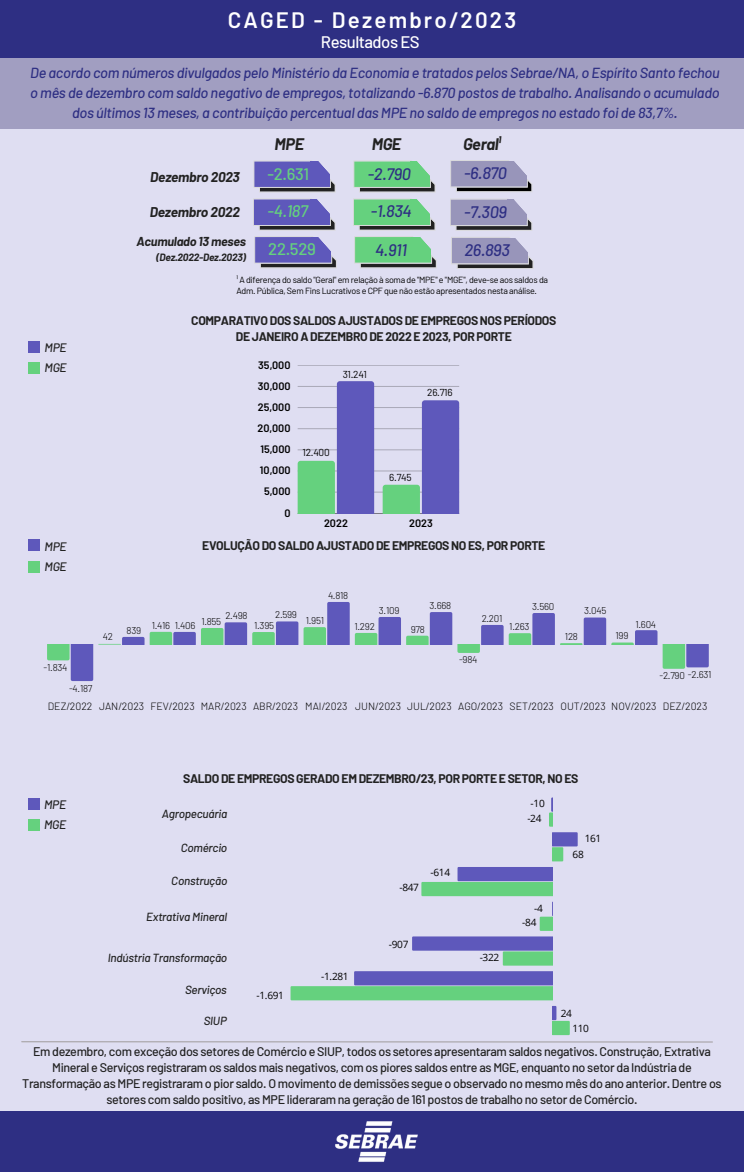
<style>
.page{position:relative;width:744px;height:1172px;background:#dfdef2}
.page>*{position:absolute;margin:0;border:0;box-sizing:border-box;transform-origin:0 0}
.t1{font:600 22.31px "Barlow";letter-spacing:.1em;color:#fff}
.t2{font:italic 500 16.69px "Barlow";letter-spacing:-.02em;color:#2e2f83}
.t3{font:500 16.69px "Barlow";letter-spacing:-.03em;color:#fff}
.t4{font:italic 500 16.69px "Barlow";color:#65d17e}
.t5{font:500 16.69px "Barlow";color:#65d17e}
.t6{font:italic 500 16.62px "Barlow";letter-spacing:-.02em;color:#2e2f83}
.t7{font:500 16.62px "Barlow";color:#65d17e}
.t8{font:italic 700 16.38px "Barlow";letter-spacing:-.02em;color:#222}
.t9{font:italic 500 14.56px/20.1px "Barlow";letter-spacing:-.02em;color:#2e2f83;text-align:center}
.t10{font:italic 700 13.81px "Barlow";letter-spacing:-.02em;color:#222}
.t11{font:italic 700 12.62px "Barlow";letter-spacing:-.02em;color:#222}
.t12{font:500 12.5px/15.9px "Barlow";letter-spacing:-.03em;color:#222;text-align:center}
.t13{font:700 12.25px/15.5px "Barlow";letter-spacing:-.03em;color:#222;text-align:center}
.t14{font:italic 500 12.25px "Barlow";letter-spacing:-.02em;color:#222}
.t15{font:italic 500 11.75px "Barlow";letter-spacing:-.02em;color:#222}
.t16{font:600 10.75px "Barlow";color:#000}
.t17{font:300 10.5px "Barlow";color:#000}
.t18{font:italic 700 10.31px "Barlow";letter-spacing:-.02em;color:#222}
.t19{font:10.12px "Open Sans";letter-spacing:-.03em;color:#000}
.t20{font:10.12px "Barlow";letter-spacing:-.03em;color:#000}
.t21{font:300 9.81px "Barlow";letter-spacing:-.03em;color:#000}
.t22{font:8.88px/11.2px "Barlow";letter-spacing:-.03em;color:#000}
</style>
<div class="page">
<svg style="left:253px;top:160px;width:84px;height:108px"></svg>
<svg style="left:353px;top:160px;width:84px;height:108px"></svg>
<svg style="left:450px;top:160px;width:84px;height:109px"></svg>
<div style="left:0;top:1111px;width:744px;height:61px;background:#2e2f83"></div>
<div style="left:0;top:57px;width:744px;height:72px;background:#a19ec1"></div>
<div style="left:0;top:0;width:744px;height:57px;background:#2e2f83"></div>
<svg style="left:21px;top:1041px;width:692px;height:1px"></svg>
<div style="left:28px;top:798px;width:12px;height:11px;background:#5e58bb"></div>
<div style="left:28px;top:819px;width:12px;height:11px;background:#65d17e"></div>
<svg style="left:47px;top:621px;width:251px;height:60px"></svg>
<svg style="left:304px;top:602px;width:353px;height:51px"></svg>
<svg style="left:663px;top:644px;width:46px;height:25px"></svg>
<svg style="left:549px;top:797px;width:29px;height:64px"></svg>
<svg style="left:421px;top:867px;width:132px;height:29px;background:#76a8a6"></svg>
<svg style="left:291px;top:902px;width:262px;height:98px"></svg>
<svg style="left:553px;top:1006px;width:17px;height:29px"></svg>
<hr style="left:298px;top:492px;width:161px;height:1px;background:#000">
<hr style="left:298px;top:471px;width:161px;height:1px;background:#000">
<hr style="left:298px;top:450px;width:161px;height:1px;background:#000">
<hr style="left:298px;top:429px;width:161px;height:1px;background:#000">
<hr style="left:298px;top:407px;width:161px;height:1px;background:#000">
<hr style="left:298px;top:386px;width:161px;height:1px;background:#000">
<hr style="left:298px;top:365px;width:161px;height:1px;background:#000">
<hr style="left:298px;top:513px;width:161px;height:1px;background:#000">
<svg style="left:298px;top:381px;width:76px;height:132px"></svg>
<svg style="left:383px;top:400px;width:76px;height:113px"></svg>
<div style="left:29px;top:342px;width:11px;height:11px;background:#5e58bb"></div>
<div style="left:29px;top:363px;width:11px;height:11px;background:#65d17e"></div>
<div style="left:29px;top:540px;width:11px;height:11px;background:#5e58bb"></div>
<div style="left:29px;top:561px;width:11px;height:11px;background:#65d17e"></div>
<img style="left:335px;top:1121px;width:83px;height:41px">
<h5 class="t1" style="left:228px;top:6px;width:290px">CAGED - Dezembro/2023</h5>
<h5 class="t3" style="left:321px;top:31px;width:100px">Resultados ES</h5>
<p class="t9" style="left:30px;top:62px;width:691px">De acordo com números divulgados pelo Ministério da Economia e tratados pelos Sebrae/NA, o Espírito Santo fechou o mês de dezembro com saldo negativo de empregos, totalizando -6.870 postos de trabalho. Analisando o acumulado dos últimos 13 meses, a contribuição percentual das MPE no saldo de empregos no estado foi de 83,7%.</p>
<h2 class="t10" style="left:150px;top:168px;width:91px">Dezembro 2023</h2>
<h3 class="t10" style="left:150px;top:203px;width:91px">Dezembro 2022</h3>
<h4 class="t8" style="left:275px;top:134px;width:31px">MPE</h4>
<h3 class="t7" style="left:267px;top:163px;width:43px">-2.631</h3>
<h2 class="t4" style="left:268px;top:201px;width:42px">-4.187</h2>
<h3 class="t8" style="left:372px;top:134px;width:31px">MGE</h3>
<h3 class="t8" style="left:463px;top:134px;width:40px">Geral¹</h3>
<h4 class="t6" style="left:368px;top:163px;width:45px">-2.790</h4>
<h3 class="t6" style="left:464px;top:163px;width:44px">-6.870</h3>
<h6 class="t2" style="left:371px;top:201px;width:42px">-1.834</h6>
<h3 class="t2" style="left:464px;top:201px;width:45px">-7.309</h3>
<p class="t14" style="left:44px;top:340px;width:24px">MPE</p>
<p class="t14" style="left:44px;top:360px;width:24px">MGE</p>
<p class="t14" style="left:44px;top:538px;width:24px">MPE</p>
<p class="t14" style="left:44px;top:559px;width:24px">MGE</p>
<p class="t21" style="left:44px;top:661px;width:25px">-1.834</p>
<p class="t21" style="left:69px;top:682px;width:25px">-4.187</p>
<p class="t21" style="left:103px;top:630px;width:12px">42</p>
<h3 class="t11" style="left:137px;top:233px;width:111px">Acumulado 13 meses</h3>
<h3 class="t18" style="left:156px;top:251px;width:91px">(Dez.2022-Dez.2023)</h3>
<h3 class="t5" style="left:268px;top:239px;width:49px">22.529</h3>
<h3 class="t2" style="left:464px;top:240px;width:47px">26.893</h3>
<p class="t22" style="left:236px;top:273px;width:313px">¹ A diferença do saldo "Geral" em relação à soma de "MPE" e "MGE", deve-se aos saldos da<br>Adm. Pública, Sem Fins Lucrativos e CPF que não estão apresentados nesta análise.</p>
<h3 class="t2" style="left:375px;top:239px;width:33px">4.911</h3>
<p class="t13" style="left:191px;top:313px;width:367px">COMPARATIVO DOS SALDOS AJUSTADOS DE EMPREGOS NOS PERÍODOS<br>DE JANEIRO A DEZEMBRO DE 2022 E 2023, POR PORTE</p>
<p class="t16" style="left:258px;top:358px;width:34px">35,000</p>
<p class="t16" style="left:258px;top:379px;width:34px">30,000</p>
<p class="t16" style="left:258px;top:400px;width:34px">25,000</p>
<p class="t16" style="left:258px;top:421px;width:34px">20,000</p>
<p class="t16" style="left:260px;top:442px;width:32px">15,000</p>
<p class="t16" style="left:260px;top:464px;width:32px">10,000</p>
<p class="t16" style="left:264px;top:485px;width:28px">5,000</p>
<p class="t16" style="left:284px;top:506px;width:8px">0</p>
<p class="t20" style="left:343px;top:368px;width:26px">31.241</p>
<p class="t20" style="left:303px;top:446px;width:29px">12.400</p>
<p class="t20" style="left:427px;top:386px;width:27px">26.716</p>
<p class="t20" style="left:389px;top:471px;width:24px">6.745</p>
<p class="t16" style="left:324px;top:516px;width:25px">2022</p>
<p class="t16" style="left:409px;top:516px;width:25px">2023</p>
<h4 class="t13" style="left:202px;top:538px;width:345px">EVOLUÇÃO DO SALDO AJUSTADO DE EMPREGOS NO ES, POR PORTE</h4>
<p class="t21" style="left:127px;top:624px;width:16px">839</p>
<h6 class="t21" style="left:328px;top:589px;width:22px">4.818</h6>
<h6 class="t21" style="left:275px;top:608px;width:23px">2.599</h6>
<h6 class="t21" style="left:225px;top:609px;width:24px">2.498</h6>
<h5 class="t21" style="left:201px;top:615px;width:21px">1.855</h5>
<p class="t21" style="left:152px;top:619px;width:20px">1.416</p>
<p class="t21" style="left:175px;top:619px;width:22px">1.406</p>
<h5 class="t21" style="left:254px;top:619px;width:21px">1.395</h5>
<h6 class="t21" style="left:306px;top:614px;width:20px">1.951</h6>
<h6 class="t21" style="left:379px;top:605px;width:22px">3.109</h6>
<h6 class="t21" style="left:354px;top:620px;width:22px">1.292</h6>
<p class="t21" style="left:430px;top:599px;width:23px">3.668</p>
<h5 class="t21" style="left:411px;top:623px;width:16px">978</h5>
<p class="t21" style="left:482px;top:612px;width:22px">2.201</p>
<p class="t21" style="left:532px;top:600px;width:24px">3.560</p>
<p class="t21" style="left:509px;top:620px;width:22px">1.263</p>
<p class="t21" style="left:459px;top:653px;width:20px">-984</p>
<p class="t21" style="left:584px;top:605px;width:24px">3.045</p>
<p class="t21" style="left:565px;top:630px;width:15px">128</p>
<p class="t21" style="left:615px;top:630px;width:14px">199</p>
<p class="t21" style="left:635px;top:618px;width:22px">1.604</p>
<p class="t21" style="left:659px;top:669px;width:54px">-2.790 -2.631</p>
<p class="t17" style="left:48px;top:700px;width:661px">DEZ/2022 JAN/2023 FEV/2023 MAR/2023 ABR/2023 MAI/2023 JUN/2023 JUL/2023 AGO/2023 SET/2023 OUT/2023 NOV/2023 DEZ/2023</p>
<p class="t14" style="left:44px;top:797px;width:24px">MPE</p>
<p class="t14" style="left:44px;top:816px;width:24px">MGE</p>
<h5 class="t13" style="left:183px;top:771px;width:397px">SALDO DE EMPREGOS GERADO EM DEZEMBRO/23, POR PORTE E SETOR, NO ES</h5>
<p class="t15" style="left:162px;top:806px;width:67px">Agropecuária</p>
<p class="t15" style="left:181px;top:840px;width:48px">Comércio</p>
<h5 class="t15" style="left:171px;top:873px;width:58px">Construção</h5>
<p class="t15" style="left:146px;top:909px;width:83px">Extrativa Mineral</p>
<p class="t15" style="left:108px;top:950px;width:121px">Indústria Transformação</p>
<p class="t15" style="left:185px;top:982px;width:43px">Serviços</p>
<p class="t15" style="left:204px;top:1013px;width:25px">SIUP</p>
<p class="t19" style="left:257px;top:988px;width:29px">-1.691</p>
<p class="t19" style="left:321px;top:969px;width:29px">-1.281</p>
<p class="t19" style="left:399px;top:880px;width:21px">-847</p>
<p class="t19" style="left:430px;top:865px;width:21px">-614</p>
<p class="t19" style="left:389px;top:937px;width:21px">-907</p>
<p class="t19" style="left:480px;top:950px;width:21px">-322</p>
<p class="t19" style="left:531px;top:797px;width:16px">-10</p>
<p class="t19" style="left:527px;top:812px;width:16px">-24</p>
<p class="t19" style="left:534px;top:901px;width:10px">-4</p>
<p class="t19" style="left:522px;top:915px;width:16px">-84</p>
<p class="t19" style="left:585px;top:831px;width:18px">161</p>
<p class="t19" style="left:573px;top:847px;width:13px">68</p>
<p class="t19" style="left:561px;top:1006px;width:13px">24</p>
<p class="t19" style="left:572px;top:1021px;width:18px">110</p>
<p class="t12" style="left:22px;top:1043px;width:701px">Em dezembro, com exceção dos setores de Comércio e SIUP, todos os setores apresentaram saldos negativos. Construção, Extrativa Mineral e Serviços registraram os saldos mais negativos, com os piores saldos entre as MGE, enquanto no setor da Indústria de Transformação as MPE registraram o pior saldo. O movimento de demissões segue o observado no mesmo mês do ano anterior. Dentre os setores com saldo positivo, as MPE lideraram na geração de 161 postos de trabalho no setor de Comércio.</p>
</div>
